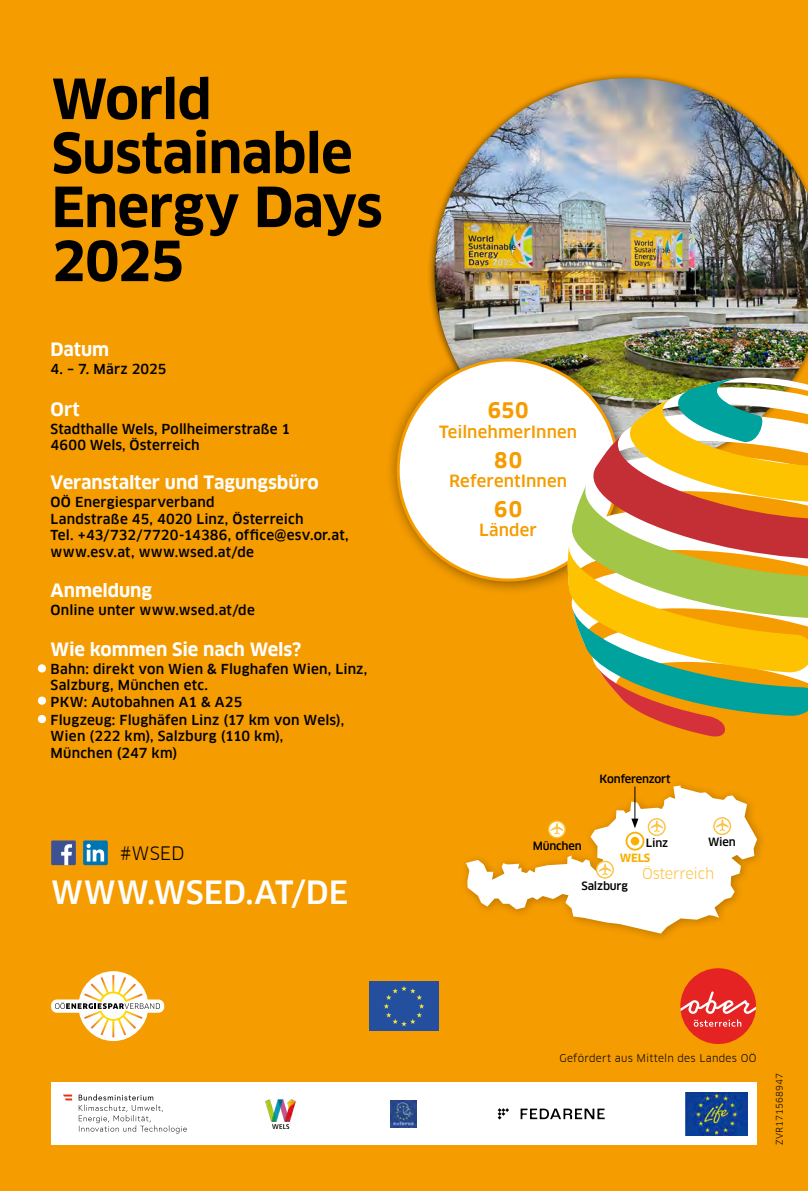
<style>
.page{position:relative;width:808px;height:1191px;background:#f59c00}
.page>*{position:absolute;margin:0;border:0;box-sizing:border-box;transform-origin:0 0}
.t1{font:700 54px/54px "Clan Offc Pro";letter-spacing:-.015em;color:#000}
.t2{font:500 31.35px "Clan Offc Pro";color:#fff}
.t3{font:700 21px "Clan Offc Pro";letter-spacing:.03em;color:#f59c00}
.t4{font:18.15px "Clan Offc Pro";color:#000}
.t5{font:700 18px "Clan Offc Pro";letter-spacing:-.005em;color:#fff}
.t6{font:500 16.5px "Clan Offc Pro";letter-spacing:.005em;color:#f59c00}
.t7{font:14.7px "Clan Offc Pro";letter-spacing:-.015em;color:#fcc242}
.t8{font:500 13.5px/16.5px "Clan Offc Pro";letter-spacing:.015em;color:#000}
.t9{font:500 11.1px "Clan Offc Pro";letter-spacing:-.015em;color:#000}
.t10{font:700 11.1px "Clan Offc Pro";color:#f9b000}
.t11{font:10.5px "Clan Offc Pro";letter-spacing:.025em;color:#000}
.t12{font:9px "Clan Offc Pro";letter-spacing:.025em;color:#000}
</style>
<div class="page">
<div style="left:83px;top:840px;width:25px;height:25px;background:#0075b3;border-radius:2px"></div>
<svg style="left:86px;top:844px;width:18px;height:17px"></svg>
<div style="left:51px;top:840px;width:25px;height:25px;background:#3d5294"></div>
<svg style="left:61px;top:844px;width:11px;height:21px"></svg>
<div style="left:38px;top:715px;width:8px;height:8px;background:#fff;border-radius:50%"></div>
<div style="left:38px;top:664px;width:8px;height:8px;background:#fff;border-radius:50%"></div>
<div style="left:38px;top:696px;width:8px;height:9px;background:#fff;border-radius:50%"></div>
<div style="left:369px;top:981px;width:70px;height:49px;background:#234f9e"></div>
<svg style="left:384px;top:986px;width:40px;height:40px"></svg>
<div style="left:78px;top:971px;width:70px;height:70px;background:#fff;border-radius:50%"></div>
<div style="left:51px;top:999px;width:113px;height:13px;background:#fff;border-radius:6px"></div>
<svg style="left:55px;top:975px;width:105px;height:62px"></svg>
<div style="left:51px;top:1082px;width:705px;height:63px;background:#fff"></div>
<div style="left:427px;top:72px;width:381px;height:403px;background:#000;opacity:.55"></div>
<img style="left:434px;top:78px;width:374px;height:299px">
<div style="left:385px;top:344px;width:251px;height:251px;background:#000;opacity:.55"></div>
<div style="left:398px;top:360px;width:220px;height:220px;background:#fff;border-radius:50%"></div>
<svg style="left:566px;top:377px;width:242px;height:360px"></svg>
<svg style="left:521px;top:1108px;width:84px;height:11px"></svg>
<svg style="left:498px;top:1108px;width:11px;height:11px"></svg>
<img style="left:265px;top:1099px;width:30px;height:29px">
<img style="left:686px;top:1092px;width:61px;height:43px">
<img style="left:391px;top:1100px;width:26px;height:27px">
<div style="left:680px;top:968px;width:76px;height:76px;background:#e52322;border-radius:50%"></div>
<svg style="left:680px;top:991px;width:76px;height:35px"></svg>
<svg style="left:79px;top:1094px;width:108px;height:39px"></svg>
<svg style="left:63px;top:1094px;width:9px;height:6px"></svg>
<svg style="left:466px;top:785px;width:291px;height:148px"></svg>
<div style="left:626px;top:831px;width:18px;height:19px;border:2px solid #f9b000;border-radius:50%"></div>
<svg style="left:548px;top:821px;width:17px;height:16px"></svg>
<div style="left:548px;top:820px;width:18px;height:18px;border:1px solid #fcc333;border-radius:50%"></div>
<svg style="left:597px;top:861px;width:16px;height:17px"></svg>
<div style="left:596px;top:860px;width:18px;height:18px;border:1px solid #fcc242;border-radius:50%"></div>
<svg style="left:599px;top:863px;width:12px;height:12px"></svg>
<svg style="left:648px;top:819px;width:17px;height:16px"></svg>
<div style="left:648px;top:818px;width:18px;height:18px;border:1px solid #fcc242;border-radius:50%"></div>
<svg style="left:650px;top:820px;width:13px;height:12px"></svg>
<svg style="left:714px;top:818px;width:16px;height:16px"></svg>
<div style="left:713px;top:817px;width:18px;height:18px;border:1px solid #fcc242;border-radius:50%"></div>
<svg style="left:716px;top:819px;width:13px;height:12px"></svg>
<svg style="left:551px;top:822px;width:12px;height:12px"></svg>
<div style="left:631px;top:837px;width:8px;height:8px;background:#f9b000;border-radius:50%"></div>
<hr style="left:634px;top:786px;width:1px;height:35px;background:#000">
<svg style="left:631px;top:818px;width:7px;height:10px"></svg>
<h1 class="t1" style="left:52px;top:72px;width:333px">World<br>Sustainable<br>Energy Days<br>2025</h1>
<h3 class="t5" style="left:51px;top:338px;width:60px">Datum</h3>
<p class="t8" style="left:51px;top:360px;width:118px">4. – 7. März 2025</p>
<h3 class="t5" style="left:51px;top:398px;width:31px">Ort</h3>
<p class="t8" style="left:51px;top:420px;width:241px">Stadthalle Wels, Pollheimerstraße 1<br>4600 Wels, Österreich</p>
<h3 class="t5" style="left:51px;top:472px;width:270px">Veranstalter und Tagungsbüro</h3>
<p class="t8" style="left:51px;top:494px;width:300px">OÖ Energiesparverband<br>Landstraße 45, 4020 Linz, Österreich<br>Tel. +43/732/7720-14386, office@esv.or.at, www.esv.at, www.wsed.at/de</p>
<h3 class="t5" style="left:51px;top:580px;width:103px">Anmeldung</h3>
<p class="t8" style="left:51px;top:602px;width:206px">Online unter www.wsed.at/de</p>
<h3 class="t5" style="left:51px;top:638px;width:252px">Wie kommen Sie nach Wels?</h3>
<p class="t8" style="left:51px;top:660px;width:318px">Bahn: direkt von Wien &amp; Flughafen Wien, Linz,<br>Salzburg, München etc.<br>PKW: Autobahnen A1 &amp; A25</p>
<p class="t8" style="left:51px;top:711px;width:295px">Flugzeug: Flughäfen Linz (17 km von Wels),<br>Wien (222 km), Salzburg (110 km),<br>München (247 km)</p>
<h3 class="t4" style="left:120px;top:842px;width:66px">#WSED</h3>
<h2 class="t2" style="left:51px;top:874px;width:299px">WWW.WSED.AT/DE</h2>
<h3 class="t3" style="left:488px;top:398px;width:42px">650</h3>
<p class="t6" style="left:439px;top:422px;width:140px">TeilnehmerInnen</p>
<h3 class="t3" style="left:494px;top:447px;width:29px">80</h3>
<p class="t6" style="left:449px;top:471px;width:119px">ReferentInnen</p>
<h3 class="t3" style="left:494px;top:496px;width:29px">60</h3>
<p class="t6" style="left:479px;top:520px;width:59px">Länder</p>
<p class="t9" style="left:600px;top:772px;width:72px">Konferenzort</p>
<p class="t9" style="left:646px;top:836px;width:24px">Linz</p>
<p class="t9" style="left:708px;top:835px;width:29px">Wien</p>
<p class="t7" style="left:642px;top:865px;width:74px">Österreich</p>
<p class="t9" style="left:533px;top:839px;width:50px">München</p>
<p class="t10" style="left:620px;top:851px;width:32px">WELS</p>
<p class="t9" style="left:581px;top:879px;width:48px">Salzburg</p>
<p class="t11" style="left:560px;top:1052px;width:198px">Gefördert aus Mitteln des Landes OÖ</p>
<p class="t12" style="left:774px;top:1145px;width:74px;rotate:-90deg">ZVR171568947</p>
</div>
